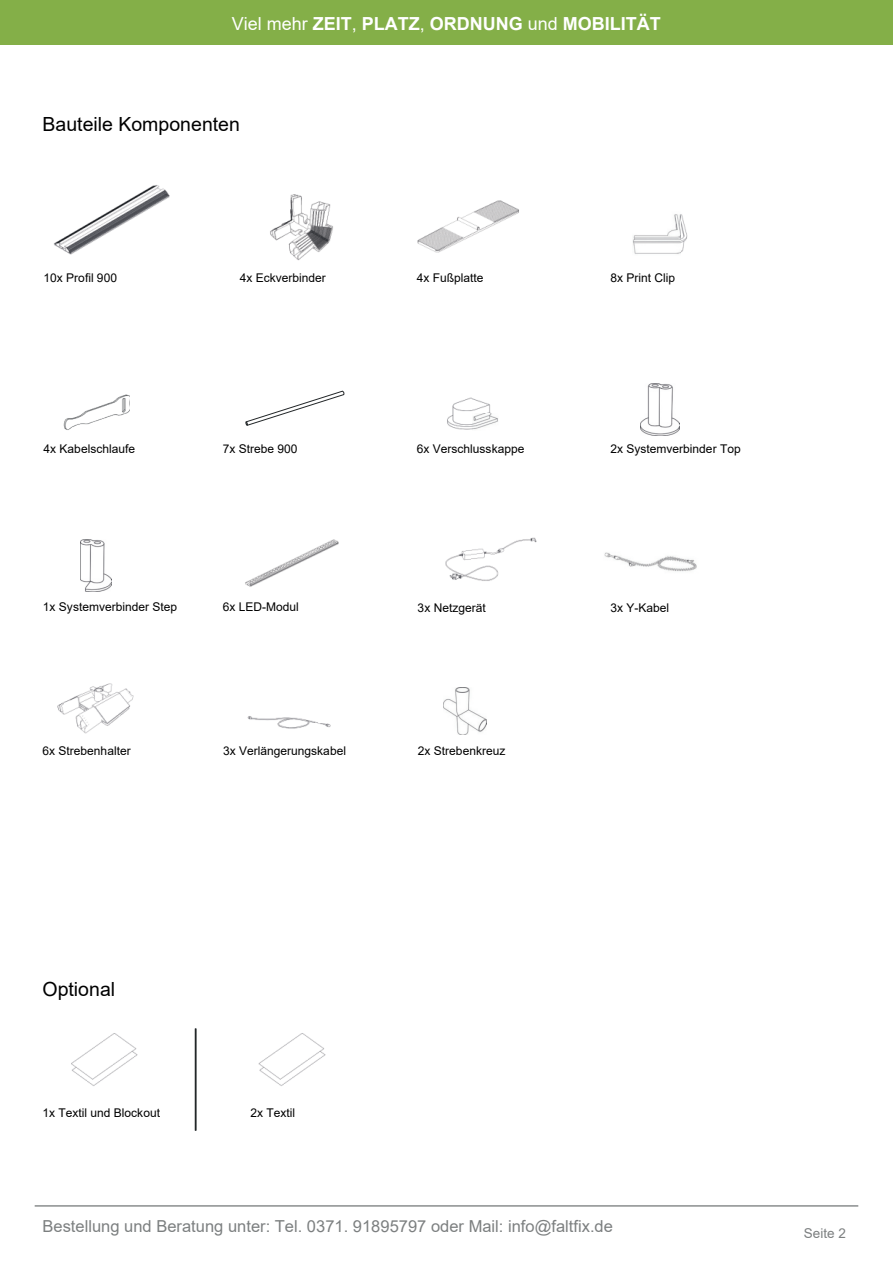
<style>
.page{position:relative;width:893px;height:1263px;background:#fff}
.page>*{position:absolute;margin:0;border:0;box-sizing:border-box;transform-origin:0 0}
.t1{font:19.5px "Arial";color:#000001}
.t2{font:700 18px "Arial";color:#fff}
.t3{font:16.5px "Arial";color:#7c7f80}
.t4{font:13.5px "Arial";color:#7c7f80}
.t5{font:12px "Arial";color:#000001}
.s1{font-weight:400}
</style>
<div class="page">
<div style="left:0;top:0;width:893px;height:44px;background:#84af48"></div>
<hr style="left:35px;top:1205px;width:822px;height:2px;background:#8a8d8e">
<img style="left:54px;top:185px;width:116px;height:70px">
<img style="left:417px;top:200px;width:102px;height:53px">
<img style="left:447px;top:397px;width:51px;height:33px">
<img style="left:641px;top:384px;width:39px;height:52px">
<img style="left:633px;top:214px;width:55px;height:40px">
<img style="left:81px;top:539px;width:30px;height:52px">
<img style="left:445px;top:537px;width:92px;height:44px">
<img style="left:270px;top:194px;width:63px;height:67px">
<img style="left:245px;top:539px;width:94px;height:48px">
<svg style="left:245px;top:391px;width:100px;height:35px"></svg>
<img style="left:604px;top:552px;width:93px;height:20px">
<img style="left:57px;top:683px;width:77px;height:51px">
<img style="left:71px;top:1033px;width:67px;height:53px">
<img style="left:258px;top:1033px;width:68px;height:53px">
<hr style="left:195px;top:1028px;width:1px;height:102px;background:#232729">
<img style="left:247px;top:716px;width:84px;height:13px">
<img style="left:443px;top:687px;width:44px;height:48px">
<img style="left:63px;top:394px;width:66px;height:36px">
<h2 class="t2" style="left:232px;top:16px;width:431px"><span class="s1">Viel mehr</span> ZEIT<span class="s1">,</span> PLATZ<span class="s1">,</span> ORDNUNG <span class="s1">und</span> MOBILITÄT</h2>
<h1 class="t1" style="left:43px;top:117px;width:199px">Bauteile Komponenten</h1>
<p class="t5" style="left:44px;top:273px;width:75px">10x Profil 900</p>
<p class="t5" style="left:240px;top:273px;width:88px">4x Eckverbinder</p>
<p class="t5" style="left:417px;top:273px;width:68px">4x Fußplatte</p>
<p class="t5" style="left:610px;top:273px;width:66px">8x Print Clip</p>
<p class="t5" style="left:44px;top:444px;width:93px">4x Kabelschlaufe</p>
<p class="t5" style="left:223px;top:444px;width:76px">7x Strebe 900</p>
<p class="t5" style="left:417px;top:444px;width:109px">6x Verschlusskappe</p>
<p class="t5" style="left:610px;top:444px;width:132px">2x Systemverbinder Top</p>
<p class="t5" style="left:43px;top:602px;width:136px">1x Systemverbinder Step</p>
<p class="t5" style="left:418px;top:603px;width:70px">3x Netzgerät</p>
<p class="t5" style="left:223px;top:602px;width:78px">6x LED-Modul</p>
<p class="t5" style="left:43px;top:747px;width:90px">6x Strebenhalter</p>
<h1 class="t1" style="left:43px;top:982px;width:74px">Optional</h1>
<p class="t5" style="left:223px;top:746px;width:124px">3x Verlängerungskabel</p>
<p class="t5" style="left:418px;top:747px;width:89px">2x Strebenkreuz</p>
<p class="t5" style="left:43px;top:1108px;width:119px">1x Textil und Blockout</p>
<p class="t5" style="left:250px;top:1108px;width:46px">2x Textil</p>
<p class="t5" style="left:610px;top:603px;width:60px">3x Y-Kabel</p>
<h3 class="t3" style="left:43px;top:1220px;width:572px">Bestellung und Beratung unter: Tel. 0371. 91895797 oder Mail: info@faltfix.de</h3>
<p class="t4" style="left:804px;top:1228px;width:44px">Seite 2</p>
</div>
